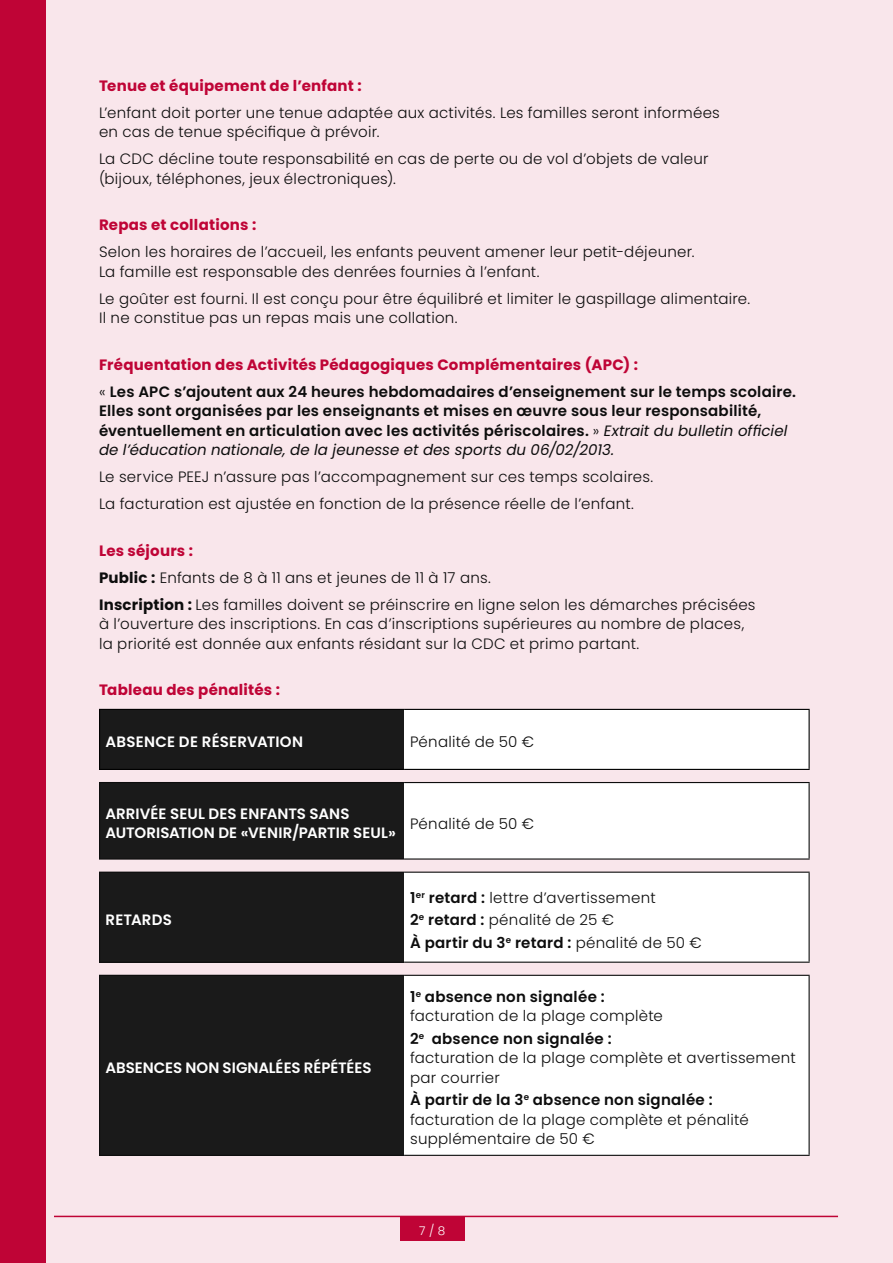
<style>
.page{position:relative;width:893px;height:1263px;background:#fff}
.page>*{position:absolute;margin:0;border:0;box-sizing:border-box;transform-origin:0 0}
.t1{font:300 15px/19.5px "Poppins";letter-spacing:.02em;color:#0d0d0d}
.t2{font:600 15px/19.5px "Poppins";letter-spacing:.015em;color:#0d0d0d}
.t3{font:600 15px/19.5px "Poppins";letter-spacing:.005em;color:#fff}
.t4{font:700 15px "Poppins";letter-spacing:.015em;color:#bf0436}
.t5{font:300 12px "Poppins";color:#fff}
.s1{font-weight:700;color:#bf0436}
.s2{font-weight:300}
.s3{font-weight:400;font-style:italic}
.s4{font-weight:700}
.s5{font-weight:600}
</style>
<div class="page">
<div style="left:45px;top:0;width:848px;height:1263px;background:#f9e6eb"></div>
<div style="left:0;top:0;width:45px;height:1263px;background:#bf0436"></div>
<hr style="left:54px;top:1216px;width:784px;height:1px;background:#bf0436">
<div style="left:400px;top:1216px;width:64px;height:24px;background:#bf0436"></div>
<div style="left:100px;top:709px;width:304px;height:60px;background:#1a1a1a"></div>
<div style="left:404px;top:709px;width:405px;height:60px;background:#fff"></div>
<hr style="left:99px;top:709px;width:305px;height:1px;background:#000">
<hr style="left:99px;top:710px;width:1px;height:59px;background:#000">
<hr style="left:404px;top:709px;width:406px;height:1px;background:#000">
<hr style="left:808px;top:710px;width:2px;height:59px;background:#000">
<hr style="left:99px;top:769px;width:305px;height:1px;background:#000">
<hr style="left:404px;top:769px;width:406px;height:1px;background:#000">
<div style="left:100px;top:782px;width:304px;height:77px;background:#1a1a1a"></div>
<div style="left:404px;top:782px;width:405px;height:77px;background:#fff"></div>
<hr style="left:99px;top:782px;width:305px;height:1px;background:#0d0d0d">
<hr style="left:99px;top:783px;width:1px;height:75px;background:#0d0d0d">
<hr style="left:404px;top:782px;width:406px;height:1px;background:#0d0d0d">
<hr style="left:808px;top:783px;width:2px;height:75px;background:#0d0d0d">
<hr style="left:99px;top:858px;width:305px;height:2px;background:#0d0d0d">
<hr style="left:404px;top:858px;width:406px;height:2px;background:#0d0d0d">
<div style="left:100px;top:872px;width:304px;height:90px;background:#1a1a1a"></div>
<div style="left:404px;top:872px;width:405px;height:90px;background:#fff"></div>
<hr style="left:99px;top:872px;width:305px;height:1px;background:#0d0d0d">
<hr style="left:99px;top:873px;width:1px;height:89px;background:#0d0d0d">
<hr style="left:404px;top:872px;width:406px;height:1px;background:#0d0d0d">
<hr style="left:808px;top:873px;width:2px;height:89px;background:#0d0d0d">
<hr style="left:99px;top:962px;width:305px;height:1px;background:#0d0d0d">
<hr style="left:404px;top:962px;width:406px;height:1px;background:#0d0d0d">
<div style="left:100px;top:975px;width:304px;height:180px;background:#1a1a1a"></div>
<div style="left:404px;top:975px;width:405px;height:180px;background:#fff"></div>
<hr style="left:99px;top:975px;width:305px;height:1px;background:#0d0d0d">
<hr style="left:99px;top:976px;width:1px;height:179px;background:#0d0d0d">
<hr style="left:404px;top:975px;width:406px;height:1px;background:#0d0d0d">
<hr style="left:808px;top:976px;width:2px;height:179px;background:#0d0d0d">
<hr style="left:99px;top:1155px;width:305px;height:1px;background:#0d0d0d">
<hr style="left:404px;top:1155px;width:406px;height:1px;background:#0d0d0d">
<p class="t4" style="left:99px;top:77px;width:264px">Tenue et équipement de l’enfant :</p>
<p class="t1" style="left:99px;top:103px;width:622px">L’enfant doit porter une tenue adaptée aux activités. Les familles seront informées en cas de tenue spécifique à prévoir.</p>
<p class="t1" style="left:99px;top:149px;width:611px">La CDC décline toute responsabilité en cas de perte ou de vol d’objets de valeur (bijoux, téléphones, jeux électroniques).</p>
<p class="t4" style="left:99px;top:216px;width:159px">Repas et collations :</p>
<p class="t1" style="left:99px;top:242px;width:597px">Selon les horaires de l’accueil, les enfants peuvent amener leur petit-déjeuner.<br>La famille est responsable des denrées fournies à l’enfant.</p>
<p class="t1" style="left:99px;top:289px;width:653px">Le goûter est fourni. Il est conçu pour être équilibré et limiter le gaspillage alimentaire.<br>Il ne constitue pas un repas mais une collation.</p>
<p class="t2" style="left:99px;top:351px;width:698px;line-height:27px"><span class="s1">Fréquentation des Activités Pédagogiques Complémentaires (APC) :<br></span><span class="s2">«</span> Les APC s’ajoutent aux 24 heures hebdomadaires d’enseignement sur le temps scolaire.</p>
<p class="t2" style="left:99px;top:401px;width:690px">Elles sont organisées par les enseignants et mises en œuvre sous leur responsabilité, éventuellement en articulation avec les activités périscolaires. <span class="s2">»</span> <span class="s3">Extrait du bulletin officiel de l’éducation nationale, de la jeunesse et des sports du 06/02/2013.</span></p>
<p class="t1" style="left:99px;top:464px;width:556px;line-height:27px">Le service PEEJ n’assure pas l’accompagnement sur ces temps scolaires.<br>La facturation est ajustée en fonction de la présence réelle de l’enfant.</p>
<p class="t1" style="left:99px;top:537px;width:658px;line-height:27px"><span class="s1">Les séjours :<br></span><span class="s4">Public :</span> Enfants de 8 à 11 ans et jeunes de 11 à 17 ans.<br><span class="s4">Inscription :</span> Les familles doivent se préinscrire en ligne selon les démarches précisées</p>
<p class="t1" style="left:99px;top:614px;width:647px">à l’ouverture des inscriptions. En cas d’inscriptions supérieures au nombre de places, la priorité est donnée aux enfants résidant sur la CDC et primo partant.</p>
<p class="t4" style="left:99px;top:681px;width:183px">Tableau des pénalités :</p>
<p class="t3" style="left:106px;top:732px;width:199px">ABSENCE DE RÉSERVATION</p>
<p class="t1" style="left:410px;top:732px;width:126px">Pénalité de 50 €</p>
<p class="t3" style="left:106px;top:804px;width:292px">ARRIVÉE SEUL DES ENFANTS SANS<br>AUTORISATION DE «VENIR/PARTIR SEUL»</p>
<p class="t1" style="left:410px;top:814px;width:126px">Pénalité de 50 €</p>
<p class="t3" style="left:106px;top:910px;width:68px">RETARDS</p>
<p class="t3" style="left:106px;top:1058px;width:267px">ABSENCES NON SIGNALÉES RÉPÉTÉES</p>
<p class="t1" style="left:410px;top:886px;width:293px;line-height:22.5px"><span class="s5">1</span><sup>er</sup> <span class="s5">retard :</span> lettre d’avertissement<br><span class="s5">2</span><sup>e</sup> <span class="s5">retard :</span> pénalité de 25 €<br><span class="s5">À partir du 3</span><sup>e</sup> <span class="s5">retard :</span> pénalité de 50 €</p>
<p class="t1" style="left:410px;top:987px;width:254px"><span class="s5">1</span><sup>e</sup> <span class="s5">absence non signalée : </span>facturation de la plage complète</p>
<p class="t1" style="left:410px;top:1029px;width:387px"><span class="s5">2</span><sup>e</sup> <span class="s5">absence non signalée :<br></span>facturation de la plage complète et avertissement par courrier</p>
<p class="t1" style="left:410px;top:1090px;width:340px"><span class="s5">À partir de la 3</span><sup>e</sup> <span class="s5">absence non signalée : </span>facturation de la plage complète et pénalité supplémentaire de 50 €</p>
<p class="t5" style="left:419px;top:1223px;width:28px">7 / 8</p>
</div>
